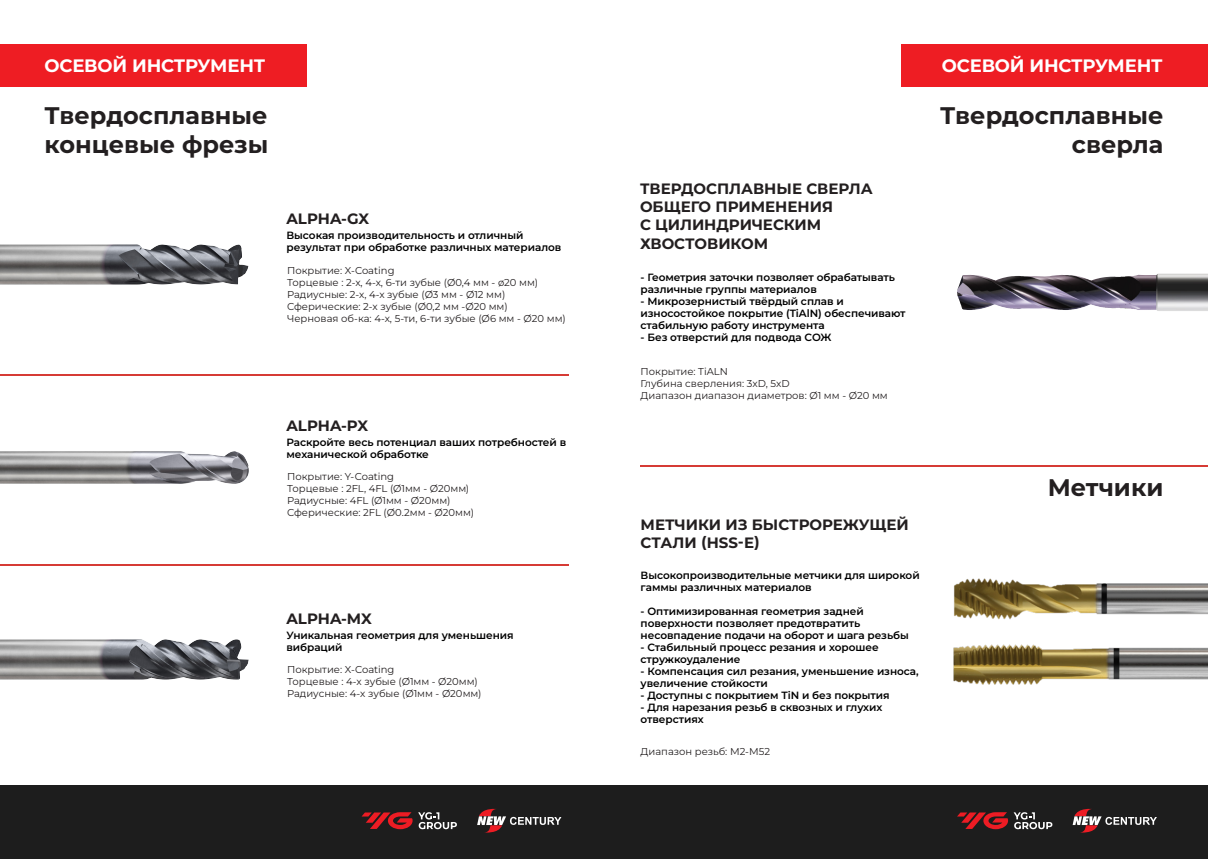
<style>
.page{position:relative;width:1208px;height:859px;background:#fff}
.page>*{position:absolute;margin:0;border:0;box-sizing:border-box;transform-origin:0 0}
.t1{font:700 24px "Montserrat";color:#231f20}
.t2{font:700 18px "Montserrat";letter-spacing:-.01em;color:#fff}
.t3{font:700 15px/18.4px "Montserrat";color:#231f20}
.t4{font:600 10.5px/12px "Montserrat";letter-spacing:-.005em;color:#000001}
.t5{font:10px/12px "Montserrat";color:#231f20}
</style>
<div class="page">
<div style="left:0;top:785px;width:604px;height:74px;background:#1d1d1d"></div>
<div style="left:604px;top:785px;width:604px;height:74px;background:#1d1d1d"></div>
<svg style="left:361px;top:812px;width:51px;height:17px"></svg>
<svg style="left:418px;top:812px;width:39px;height:17px"></svg>
<svg style="left:477px;top:808px;width:84px;height:25px"></svg>
<svg style="left:957px;top:812px;width:95px;height:17px"></svg>
<svg style="left:1072px;top:808px;width:85px;height:25px"></svg>
<div style="left:0;top:45px;width:306px;height:42px;background:#ee1d23"></div>
<div style="left:901px;top:45px;width:307px;height:42px;background:#ee1d23"></div>
<img style="left:0;top:244px;width:249px;height:41px">
<hr style="left:0;top:374px;width:568px;height:2px;background:#d63b35">
<hr style="left:0;top:564px;width:568px;height:2px;background:#d63b35">
<img style="left:0;top:452px;width:249px;height:32px">
<img style="left:0;top:640px;width:249px;height:39px">
<hr style="left:640px;top:465px;width:568px;height:1px;background:#d63b35">
<img style="left:957px;top:274px;width:251px;height:37px">
<img style="left:954px;top:578px;width:254px;height:42px">
<img style="left:953px;top:644px;width:255px;height:41px">
<p class="t2" style="left:45px;top:53px;width:222px">ОСЕВОЙ ИНСТРУМЕНТ</p>
<p class="t2" style="left:942px;top:53px;width:222px">ОСЕВОЙ ИНСТРУМЕНТ</p>
<p class="t1" style="left:45px;top:99px;width:225px">Твердосплавные</p>
<p class="t1" style="left:45px;top:128px;width:225px">концевые фрезы</p>
<p class="t1" style="left:940px;top:99px;width:225px">Твердосплавные</p>
<p class="t1" style="left:1072px;top:128px;width:93px">сверла</p>
<p class="t3" style="left:286px;top:209px;width:84px">ALPHA-GX</p>
<p class="t4" style="left:286px;top:229px;width:276px">Высокая производительность и отличный результат при обработке различных материалов</p>
<p class="t5" style="left:287px;top:264px;width:280px">Покрытие: X-Coating<br>Торцевые : 2-х, 4-х, 6-ти зубые (Ø0,4 мм - ø20 мм)<br>Радиусные: 2-х, 4-х зубые (Ø3 мм - Ø12 мм)<br>Сферические: 2-х зубые (Ø0,2 мм -Ø20 мм)<br>Черновая об-ка: 4-х, 5-ти, 6-ти зубые (Ø6 мм - Ø20 мм)</p>
<p class="t3" style="left:286px;top:416px;width:83px">ALPHA-PX</p>
<p class="t4" style="left:286px;top:436px;width:281px">Раскройте весь потенциал ваших потребностей в механической обработке</p>
<p class="t5" style="left:287px;top:470px;width:184px">Покрытие: Y-Coating<br>Торцевые : 2FL, 4FL (Ø1мм - Ø20мм)</p>
<p class="t5" style="left:287px;top:494px;width:165px">Радиусные: 4FL (Ø1мм - Ø20мм)</p>
<p class="t5" style="left:287px;top:506px;width:188px">Сферические: 2FL (Ø0.2мм - Ø20мм)</p>
<p class="t3" style="left:286px;top:609px;width:87px">ALPHA-MX</p>
<p class="t4" style="left:286px;top:629px;width:229px">Уникальная геометрия для уменьшения вибраций</p>
<p class="t5" style="left:287px;top:664px;width:192px">Покрытие: X-Coating<br>Торцевые : 4-х зубые (Ø1мм - Ø20мм)</p>
<p class="t5" style="left:287px;top:688px;width:196px">Радиусные: 4-х зубые (Ø1мм - Ø20мм)</p>
<p class="t3" style="left:640px;top:179px;width:234px">ТВЕРДОСПЛАВНЫЕ СВЕРЛА<br>ОБЩЕГО ПРИМЕНЕНИЯ<br>С ЦИЛИНДРИЧЕСКИМ<br>ХВОСТОВИКОМ</p>
<p class="t4" style="left:640px;top:271px;width:256px">- Геометрия заточки позволяет обрабатывать различные группы материалов</p>
<p class="t4" style="left:640px;top:295px;width:266px">- Микрозернистый твёрдый сплав и износостойкое покрытие (TiAlN) обеспечивают стабильную работу инструмента</p>
<p class="t4" style="left:640px;top:331px;width:192px">- Без отверстий для подвода СОЖ</p>
<p class="t5" style="left:640px;top:365px;width:89px">Покрытие: TiALN</p>
<p class="t5" style="left:640px;top:377px;width:249px">Глубина сверления: 3xD, 5xD<br>Диапазон диапазон диаметров: Ø1 мм - Ø20 мм</p>
<p class="t3" style="left:640px;top:515px;width:270px">МЕТЧИКИ ИЗ БЫСТРОРЕЖУЩЕЙ<br>СТАЛИ (HSS-E)</p>
<p class="t4" style="left:640px;top:569px;width:280px">Высокопроизводительные метчики для широкой гаммы различных материалов</p>
<p class="t4" style="left:640px;top:605px;width:270px">- Оптимизированная геометрия задней поверхности позволяет предотвратить несовпадение подачи на оборот и шага резьбы</p>
<p class="t4" style="left:640px;top:641px;width:240px">- Стабильный процесс резания и хорошее стружкоудаление</p>
<p class="t4" style="left:640px;top:665px;width:279px">- Компенсация сил резания, уменьшение износа, увеличение стойкости</p>
<p class="t4" style="left:640px;top:689px;width:250px">- Доступны с покрытием TiN и без покрытия</p>
<p class="t4" style="left:640px;top:701px;width:243px">- Для нарезания резьб в сквозных и глухих отверстиях</p>
<p class="t5" style="left:640px;top:745px;width:131px">Диапазон резьб: М2-М52</p>
<p class="t1" style="left:1047px;top:471px;width:117px">Метчики</p>
</div>
